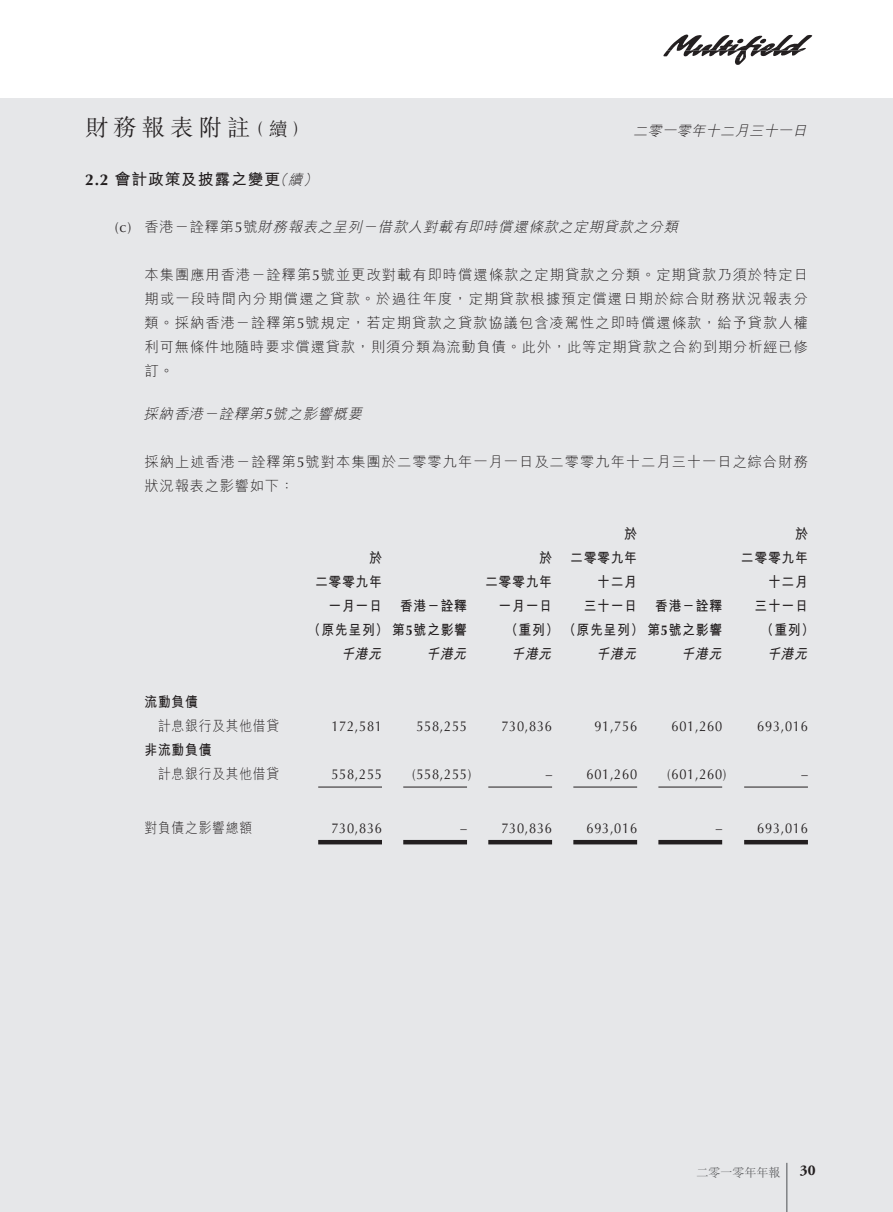
<style>
.page{position:relative;width:893px;height:1212px;background:#fff}
.page>*{position:absolute;margin:0;border:0;box-sizing:border-box;transform-origin:0 0}
.t1{font:300 23.25px "M Sung HK";letter-spacing:.22em;color:#231f20}
.t2{font:700 15.75px "M Hei HK";letter-spacing:.055em;color:#231f20}
.t3{font:700 15px "Adobe Garamond Pro";color:#231f20}
.t4{font:300 14.25px/24px "M Hei HK";letter-spacing:.06em;color:#231f20;text-align:justify}
.t5{font:14.25px "Optima LT Std";letter-spacing:.055em;color:#231f20;scale:.9 1}
.t6{font:700 14.25px "M Hei HK";letter-spacing:.055em;color:#231f20;scale:.9 1}
.t7{font:italic 300 14.25px "M Hei HK";color:#231f20}
.t8{font:300 14.25px/24px "M Hei HK";letter-spacing:.06em;color:#231f20;scale:.9 1}
.t9{font:italic 700 14.25px "M Hei HK";color:#231f20;scale:.9 1}
.t10{font:300 12px "M Sung HK";color:#57585a}
.s1{font-size:18.75px}
.s2{font-family:"Optima LT Std"}
.s3{font-weight:300;font-style:italic;font-size:14.25px}
.s4{font-family:"Optima LT Std";font-weight:400;font-style:normal}
.s5{font-style:normal}
.s6{font-family:"Optima LT Std";font-weight:400}
.s7{font-weight:700}
</style>
<div class="page">
<div style="left:0;top:98px;width:893px;height:1114px;background:#e6e7e9"></div>
<hr style="left:786px;top:1163px;width:1px;height:49px;background:#808285">
<svg style="left:663px;top:35px;width:149px;height:30px"></svg>
<hr style="left:318px;top:787px;width:64px;height:1px;background:#231f20">
<hr style="left:403px;top:787px;width:64px;height:1px;background:#231f20">
<hr style="left:488px;top:787px;width:64px;height:1px;background:#231f20">
<hr style="left:573px;top:787px;width:64px;height:1px;background:#231f20">
<hr style="left:658px;top:787px;width:64px;height:1px;background:#231f20">
<hr style="left:744px;top:787px;width:64px;height:1px;background:#231f20">
<hr style="left:318px;top:840px;width:64px;height:4px;background:#231f20">
<hr style="left:403px;top:840px;width:64px;height:4px;background:#231f20">
<hr style="left:488px;top:840px;width:64px;height:4px;background:#231f20">
<hr style="left:573px;top:840px;width:64px;height:4px;background:#231f20">
<hr style="left:658px;top:840px;width:64px;height:4px;background:#231f20">
<hr style="left:744px;top:840px;width:64px;height:4px;background:#231f20">
<p class="t1" style="left:85px;top:111px;width:227px">財務報表附註<span class="s1">（續）</span></p>
<p class="t7" style="left:633px;top:121px;width:180px">二零一零年十二月三十一日</p>
<p class="t2" style="left:85px;top:168px;width:238px"><span class="s2">2.2</span> 會計政策及披露之變更<span class="s3">（續）</span></p>
<p class="t7" style="left:115px;top:217px;width:569px"><span class="s4">( c )</span> <span class="s5">香港－詮釋第</span> <span class="s4">5</span> <span class="s5">號</span>財務報表之呈列－借款人對載有即時償還條款之定期貸款之分類</p>
<p class="t4" style="left:145px;top:262px;width:665px">本集團應用香港－詮釋第<span class="s6">5</span>號並更改對載有即時償還條款之定期貸款之分類。定期貸款乃須於特定日期或一段時間內分期償還之貸款。於過往年度，定期貸款根據預定償還日期於綜合財務狀況報表分類。採納香港－詮釋第<span class="s6">5</span>號規定，若定期貸款之貸款協議包含凌駕性之即時償還條款，給予貸款人權利可無條件地隨時要求償還貸款，則須分類為流動負債。此外，此等定期貸款之合約到期分析經已修訂。</p>
<p class="t7" style="left:144px;top:404px;width:224px">採納香港－詮釋第<span class="s6">5</span>號之影響概要</p>
<p class="t4" style="left:145px;top:449px;width:665px">採納上述香港－詮釋第<span class="s6">5</span>號對本集團於二零零九年一月一日及二零零九年十二月三十一日之綜合財務狀況報表之影響如下：</p>
<p class="t6" style="left:624px;top:523px;width:16px">於</p>
<p class="t6" style="left:795px;top:523px;width:16px">於</p>
<p class="t6" style="left:369px;top:547px;width:16px">於</p>
<p class="t6" style="left:539px;top:547px;width:16px">於</p>
<p class="t6" style="left:570px;top:547px;width:76px">二零零九年</p>
<p class="t6" style="left:741px;top:547px;width:76px">二零零九年</p>
<p class="t6" style="left:315px;top:571px;width:76px">二零零九年</p>
<p class="t6" style="left:485px;top:571px;width:76px">二零零九年</p>
<p class="t6" style="left:597px;top:571px;width:46px">十二月</p>
<p class="t6" style="left:768px;top:571px;width:46px">十二月</p>
<p class="t6" style="left:329px;top:595px;width:61px">一月一日</p>
<p class="t6" style="left:400px;top:595px;width:76px">香港－詮釋</p>
<p class="t6" style="left:499px;top:595px;width:61px">一月一日</p>
<p class="t6" style="left:584px;top:595px;width:61px">三十一日</p>
<p class="t6" style="left:655px;top:595px;width:76px">香港－詮釋</p>
<p class="t6" style="left:754px;top:595px;width:61px">三十一日</p>
<p class="t6" style="left:308px;top:619px;width:178px">（原先呈列）第<span class="s2">5</span>號之影響</p>
<p class="t6" style="left:505px;top:619px;width:243px">（重列）（原先呈列）第<span class="s2">5</span>號之影響</p>
<p class="t6" style="left:761px;top:619px;width:61px">（重列）</p>
<p class="t9" style="left:341px;top:643px;width:51px">千港元</p>
<p class="t9" style="left:426px;top:643px;width:51px">千港元</p>
<p class="t9" style="left:511px;top:643px;width:51px">千港元</p>
<p class="t9" style="left:596px;top:643px;width:51px">千港元</p>
<p class="t9" style="left:681px;top:643px;width:51px">千港元</p>
<p class="t9" style="left:767px;top:643px;width:51px">千港元</p>
<p class="t8" style="left:158px;top:689px;width:136px;text-indent:-14px"><span class="s7">流動負債<br></span>計息銀行及其他借貸</p>
<p class="t5" style="left:331px;top:717px;width:58px">172,581</p>
<p class="t5" style="left:416px;top:717px;width:58px">558,255</p>
<p class="t5" style="left:501px;top:717px;width:58px">730,836</p>
<p class="t5" style="left:594px;top:717px;width:49px">91,756</p>
<p class="t5" style="left:671px;top:717px;width:58px">601,260</p>
<p class="t5" style="left:757px;top:717px;width:58px">693,016</p>
<p class="t8" style="left:158px;top:737px;width:136px;text-indent:-14px"><span class="s7">非流動負債<br></span>計息銀行及其他借貸</p>
<p class="t5" style="left:331px;top:765px;width:58px">558,255</p>
<p class="t5" style="left:412px;top:765px;width:67px">(558,255)</p>
<p class="t5" style="left:546px;top:765px;width:9px">–</p>
<p class="t5" style="left:586px;top:765px;width:58px">601,260</p>
<p class="t5" style="left:667px;top:765px;width:67px">(601,260)</p>
<p class="t5" style="left:801px;top:765px;width:9px">–</p>
<p class="t8" style="left:145px;top:815px;width:121px">對負債之影響總額</p>
<p class="t5" style="left:331px;top:819px;width:58px">730,836</p>
<p class="t5" style="left:461px;top:819px;width:9px">–</p>
<p class="t5" style="left:501px;top:819px;width:58px">730,836</p>
<p class="t5" style="left:586px;top:819px;width:58px">693,016</p>
<p class="t5" style="left:716px;top:819px;width:9px">–</p>
<p class="t5" style="left:757px;top:819px;width:58px">693,016</p>
<p class="t10" style="left:696px;top:1164px;width:85px">二零一零年年報</p>
<p class="t3" style="left:800px;top:1162px;width:17px">30</p>
</div>
